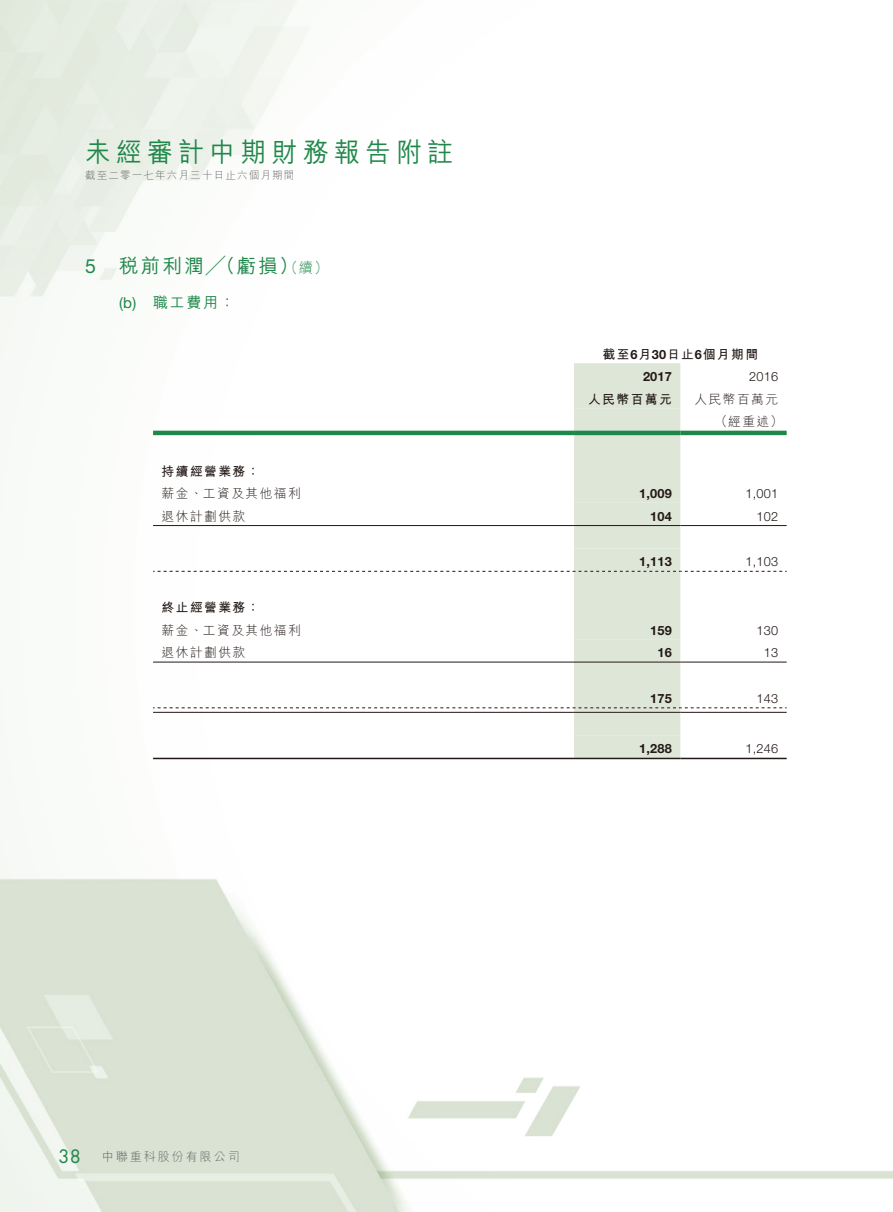
<style>
.page{position:relative;width:893px;height:1212px;background:#fff}
.page>*{position:absolute;margin:0;border:0;box-sizing:border-box;transform-origin:0 0}
.t1{font:500 27px "M Hei HK";letter-spacing:.215em;color:#1f874a;scale:.95 1}
.t2{font:500 19.5px "M Hei HK";letter-spacing:.115em;color:#1f874a}
.t3{font:500 15px "M Hei HK";color:#1f874a}
.t4{font:300 12.75px/22.5px "M Hei HK";letter-spacing:.115em;color:#231916}
.t5{font:700 12.75px "M Hei HK";letter-spacing:.115em;color:#231916}
.t6{font:700 12.75px "Helvetica Neue";letter-spacing:.015em;color:#231916}
.t7{font:300 12.75px "Helvetica Neue";letter-spacing:.015em;color:#231916}
.t8{font:300 12px "M Hei HK";letter-spacing:.165em;color:#666565}
.t9{font:300 10.5px "M Hei HK";letter-spacing:.115em;color:#666565}
.s1{font-family:"Helvetica Neue";font-weight:400}
.s2{font-weight:300;font-size:14.25px}
.s3{font-family:"Helvetica Neue"}
.s4{font-family:"Futura";font-weight:400;font-size:18px;color:#1f874a}
</style>
<div class="page">
<img style="left:0;top:0;width:893px;height:1212px">
<hr style="left:153px;top:758px;width:421px;height:1px;background:#231916">
<hr style="left:574px;top:758px;width:106px;height:1px;background:#231916">
<hr style="left:680px;top:758px;width:107px;height:1px;background:#231916">
<svg style="left:153px;top:363px;width:634px;height:395px"></svg>
<h1 class="t1" style="left:85px;top:133px;width:389px">未經審計中期財務報告附註</h1>
<p class="t9" style="left:85px;top:168px;width:211px">截至二零一七年六月三十日止六個月期間</p>
<h2 class="t2" style="left:85px;top:251px;width:245px"><span class="s1">5</span> 稅前利潤╱（虧損）<span class="s2">（續）</span></h2>
<p class="t3" style="left:119px;top:291px;width:117px"><span class="s1">(b)</span> 職工費用：</p>
<p class="t5" style="left:603px;top:345px;width:157px">截至<span class="s3">6</span>月<span class="s3">30</span>日止<span class="s3">6</span>個月期間</p>
<p class="t6" style="left:643px;top:369px;width:30px">2017</p>
<p class="t7" style="left:749px;top:369px;width:30px">2016</p>
<p class="t5" style="left:588px;top:390px;width:85px">人民幣百萬元</p>
<p class="t4" style="left:715px;top:387px;width:70px;text-indent:-20px">人民幣百萬元（經重述）</p>
<p class="t5" style="left:162px;top:462px;width:99px">持續經營業務：</p>
<p class="t4" style="left:162px;top:482px;width:141px">薪金、工資及其他福利</p>
<p class="t6" style="left:639px;top:486px;width:34px">1,009</p>
<p class="t7" style="left:746px;top:486px;width:34px">1,001</p>
<p class="t4" style="left:162px;top:504px;width:85px">退休計劃供款</p>
<p class="t6" style="left:650px;top:508px;width:23px">104</p>
<p class="t7" style="left:757px;top:508px;width:23px">102</p>
<p class="t6" style="left:639px;top:554px;width:34px">1,113</p>
<p class="t7" style="left:746px;top:554px;width:34px">1,103</p>
<p class="t5" style="left:162px;top:598px;width:99px">終止經營業務：</p>
<p class="t4" style="left:162px;top:618px;width:141px">薪金、工資及其他福利</p>
<p class="t6" style="left:650px;top:622px;width:23px">159</p>
<p class="t7" style="left:757px;top:622px;width:23px">130</p>
<p class="t4" style="left:162px;top:641px;width:85px">退休計劃供款</p>
<p class="t6" style="left:657px;top:645px;width:16px">16</p>
<p class="t7" style="left:764px;top:645px;width:16px">13</p>
<p class="t6" style="left:650px;top:690px;width:23px">175</p>
<p class="t7" style="left:757px;top:690px;width:23px">143</p>
<p class="t8" style="left:58px;top:1148px;width:183px"><span class="s4">38</span> 中聯重科股份有限公司</p>
<p class="t6" style="left:639px;top:741px;width:34px">1,288</p>
<p class="t7" style="left:746px;top:741px;width:34px">1,246</p>
</div>
